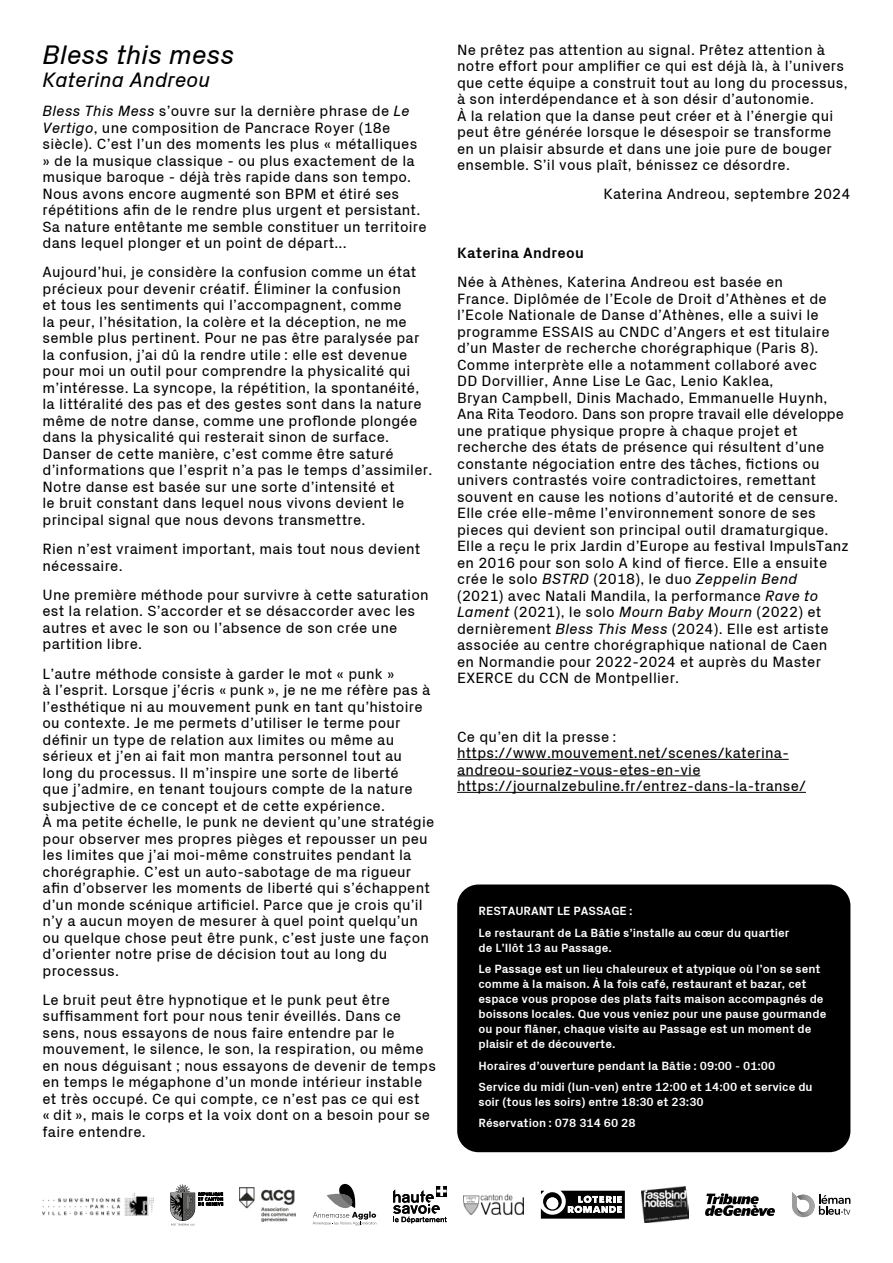
<style>
.page{position:relative;width:893px;height:1263px;background:#fff}
.page>*{position:absolute;margin:0;border:0;box-sizing:border-box;transform-origin:0 0}
.t1{font:italic 27px "Px Grotesk";color:#000}
.t2{font:italic 21px "Px Grotesk";color:#000}
.t3{font:15px/16.5px "Px Grotesk";letter-spacing:.015em;color:#000}
.t4{font:700 15px "Px Grotesk";letter-spacing:.015em;color:#000}
.t5{font:700 12px/15px "Px Grotesk";color:#fff}
.s1{font-style:italic}
</style>
<div class="page">
<svg style="left:705px;top:1193px;width:70px;height:23px"></svg>
<img style="left:642px;top:1186px;width:46px;height:37px">
<svg style="left:313px;top:1184px;width:63px;height:41px"></svg>
<svg style="left:541px;top:1191px;width:84px;height:27px"></svg>
<img style="left:43px;top:1193px;width:110px;height:23px">
<img style="left:240px;top:1188px;width:56px;height:33px">
<img style="left:464px;top:1194px;width:60px;height:21px">
<svg style="left:393px;top:1186px;width:54px;height:37px"></svg>
<svg style="left:792px;top:1192px;width:58px;height:26px"></svg>
<svg style="left:170px;top:1184px;width:53px;height:41px"></svg>
<hr style="left:457px;top:759px;width:332px;height:1px;background:#000">
<hr style="left:457px;top:775px;width:243px;height:1px;background:#000">
<hr style="left:457px;top:792px;width:349px;height:1px;background:#000">
<div style="left:457px;top:884px;width:393px;height:268px;background:#000;border-radius:21px"></div>
<h1 class="t1" style="left:43px;top:40px;width:194px">Bless this mess</h1>
<h2 class="t2" style="left:43px;top:68px;width:170px">Katerina Andreou</h2>
<p class="t3" style="left:43px;top:102px;width:386px"><span class="s1">Bless This Mess</span> s’ouvre sur la dernière phrase de <span class="s1">Le Vertigo</span>, une composition de Pancrace Royer (18e siècle). C’est l’un des moments les plus « métalliques » de la musique classique - ou plus exactement de la musique baroque - déjà très rapide dans son tempo.<br>Nous avons encore augmenté son BPM et étiré ses répétitions afin de le rendre plus urgent et persistant.<br>Sa nature entêtante me semble constituer un territoire dans lequel plonger et un point de départ...</p>
<p class="t3" style="left:43px;top:264px;width:391px">Aujourd’hui, je considère la confusion comme un état précieux pour devenir créatif. Éliminer la confusion<br>et tous les sentiments qui l’accompagnent, comme<br>la peur, l’hésitation, la colère et la déception, ne me semble plus pertinent. Pour ne pas être paralysée par la confusion, j’ai dû la rendre utile : elle est devenue pour moi un outil pour comprendre la physicalité qui m’intéresse. La syncope, la répétition, la spontanéité, la littéralité des pas et des gestes sont dans la nature même de notre danse, comme une proflonde plongée dans la physicalité qui resterait sinon de surface.<br>Danser de cette manière, c’est comme être saturé d’informations que l’esprit n’a pas le temps d’assimiler.<br>Notre danse est basée sur une sorte d’intensité et<br>le bruit constant dans lequel nous vivons devient le principal signal que nous devons transmettre.</p>
<p class="t3" style="left:43px;top:540px;width:379px">Rien n’est vraiment important, mais tout nous devient nécessaire.</p>
<p class="t3" style="left:43px;top:586px;width:388px">Une première méthode pour survivre à cette saturation est la relation. S’accorder et se désaccorder avec les autres et avec le son ou l’absence de son crée une partition libre.</p>
<p class="t3" style="left:43px;top:665px;width:393px">L’autre méthode consiste à garder le mot « punk »<br>à l’esprit. Lorsque j’écris « punk », je ne me réfère pas à l’esthétique ni au mouvement punk en tant qu’histoire ou contexte. Je me permets d’utiliser le terme pour définir un type de relation aux limites ou même au sérieux et j’en ai fait mon mantra personnel tout au long du processus. Il m’inspire une sorte de liberté<br>que j’admire, en tenant toujours compte de la nature subjective de ce concept et de cette expérience.<br>À ma petite échelle, le punk ne devient qu’une stratégie pour observer mes propres pièges et repousser un peu les limites que j’ai moi-même construites pendant la chorégraphie. C’est un auto-sabotage de ma rigueur afin d’observer les moments de liberté qui s’échappent d’un monde scénique artificiel. Parce que je crois qu’il n’y a aucun moyen de mesurer à quel point quelqu’un ou quelque chose peut être punk, c’est juste une façon d’orienter notre prise de décision tout au long du processus.</p>
<p class="t3" style="left:43px;top:991px;width:395px">Le bruit peut être hypnotique et le punk peut être suffisamment fort pour nous tenir éveillés. Dans ce sens, nous essayons de nous faire entendre par le mouvement, le silence, le son, la respiration, ou même en nous déguisant ; nous essayons de devenir de temps en temps le mégaphone d’un monde intérieur instable et très occupé. Ce qui compte, ce n’est pas ce qui est<br>« dit », mais le corps et la voix dont on a besoin pour se faire entendre.</p>
<p class="t3" style="left:457px;top:41px;width:392px">Ne prêtez pas attention au signal. Prêtez attention à notre effort pour amplifier ce qui est déjà là, à l’univers que cette équipe a construit tout au long du processus, à son interdépendance et à son désir d’autonomie.<br>À la relation que la danse peut créer et à l’énergie qui peut être générée lorsque le désespoir se transforme en un plaisir absurde et dans une joie pure de bouger ensemble. S’il vous plaît, bénissez ce désordre.</p>
<p class="t3" style="left:603px;top:186px;width:249px">Katerina Andreou, septembre 2024</p>
<p class="t4" style="left:457px;top:244px;width:128px">Katerina Andreou</p>
<p class="t3" style="left:457px;top:273px;width:393px">Née à Athènes, Katerina Andreou est basée en<br>France. Diplômée de l’Ecole de Droit d’Athènes et de l’Ecole Nationale de Danse d’Athènes, elle a suivi le programme ESSAIS au CNDC d’Angers et est titulaire d’un Master de recherche chorégraphique (Paris 8).<br>Comme interprète elle a notamment collaboré avec<br>DD Dorvillier, Anne Lise Le Gac, Lenio Kaklea,<br>Bryan Campbell, Dinis Machado, Emmanuelle Huynh, Ana Rita Teodoro. Dans son propre travail elle développe une pratique physique propre à chaque projet et recherche des états de présence qui résultent d’une constante négociation entre des tâches, fictions ou univers contrastés voire contradictoires, remettant souvent en cause les notions d’autorité et de censure.<br>Elle crée elle-même l’environnement sonore de ses pieces qui devient son principal outil dramaturgique.<br>Elle a reçu le prix Jardin d’Europe au festival ImpulsTanz en 2016 pour son solo A kind of fierce. Elle a ensuite crée le solo <span class="s1">BSTRD</span> (2018), le duo <span class="s1">Zeppelin Bend<br></span>(2021) avec Natali Mandila, la performance <span class="s1">Rave to Lament</span> (2021), le solo <span class="s1">Mourn Baby Mourn</span> (2022) et dernièrement <span class="s1">Bless This Mess</span> (2024). Elle est artiste associée au centre chorégraphique national de Caen<br>en Normandie pour 2022-2024 et auprès du Master EXERCE du CCN de Montpellier.</p>
<p class="t3" style="left:457px;top:728px;width:350px">Ce qu’en dit la presse : https://www.mouvement.net/scenes/katerina&shy;andreou-souriez-vous-etes-en-vie https://journalzebuline.fr/entrez-dans-la-transe/</p>
<p class="t5" style="left:478px;top:900px;width:313px;line-height:21.5px">RESTAURANT LE PASSAGE :<br>Le restaurant de La Bâtie s’installe au cœur du quartier</p>
<p class="t5" style="left:478px;top:937px;width:344px;line-height:21.3px">de L’Ilôt 13 au Passage.<br>Le Passage est un lieu chaleureux et atypique où l’on se sent</p>
<p class="t5" style="left:478px;top:976px;width:349px">comme à la maison. À la fois café, restaurant et bazar, cet espace vous propose des plats faits maison accompagnés de boissons locales. Que vous veniez pour une pause gourmande ou pour flâner, chaque visite au Passage est un moment de plaisir et de découverte.</p>
<p class="t5" style="left:478px;top:1054px;width:336px;line-height:21.3px">Horaires d’ouverture pendant la Bâtie : 09:00 - 01:00<br>Service du midi (lun-ven) entre 12:00 et 14:00 et service du</p>
<p class="t5" style="left:478px;top:1091px;width:227px;line-height:21.5px">soir (tous les soirs) entre 18:30 et 23:30<br>Réservation : 078 314 60 28</p>
</div>
